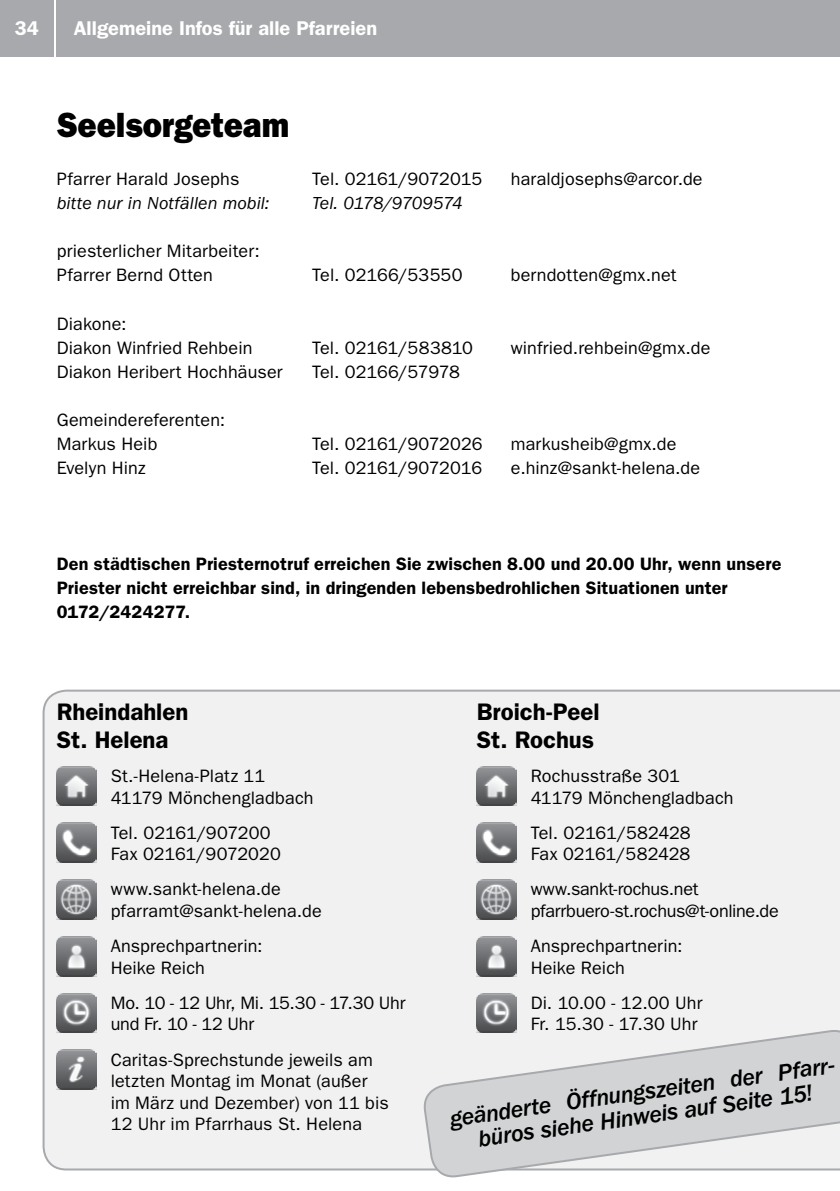
<style>
.page{position:relative;width:840px;height:1191px;background:#fff}
.page>*{position:absolute;margin:0;border:0;box-sizing:border-box;transform-origin:0 0}
.t1{font:800 35.2px "Franklin Gothic LT";letter-spacing:-.005em;color:#000;scale:.91 1}
.t2{font:italic 500 24px/24px "Franklin Gothic LT";color:#000;text-align:center}
.t3{font:600 24px/28.8px "Franklin Gothic LT";letter-spacing:-.005em;color:#000}
.t4{font:600 20px "Franklin Gothic LT";color:#fff}
.t5{font:18px/21.6px "Franklin Gothic LT";letter-spacing:.005em;color:#000}
.t6{font:600 18px/24px "Franklin Gothic LT";letter-spacing:.01em;color:#000}
.t7{font:18px/21.6px "Franklin Gothic LT";letter-spacing:-.015em;color:#000}
.t8{font:italic 18px "Franklin Gothic LT";color:#000}
.t9{font:italic 18px "Franklin Gothic LT";letter-spacing:-.03em;color:#000}
.t10{font:18px "Franklin Gothic LT";letter-spacing:-.02em;color:#000}
</style>
<div class="page">
<div style="left:0;top:0;width:54px;height:57px;background:#a7a9ac"></div>
<div style="left:57px;top:0;width:782px;height:57px;background:#a7a9ac"></div>
<div style="left:43px;top:689px;width:796px;height:481px;background:#f1f1f2"></div>
<img style="left:57px;top:766px;width:39px;height:40px">
<img style="left:57px;top:823px;width:39px;height:39px">
<img style="left:57px;top:879px;width:39px;height:40px">
<img style="left:57px;top:936px;width:39px;height:40px">
<img style="left:57px;top:993px;width:39px;height:39px">
<img style="left:57px;top:1049px;width:39px;height:40px">
<img style="left:476px;top:766px;width:40px;height:40px">
<img style="left:476px;top:823px;width:40px;height:39px">
<img style="left:476px;top:879px;width:40px;height:40px">
<img style="left:476px;top:936px;width:40px;height:40px">
<img style="left:476px;top:993px;width:40px;height:29px">
<svg style="left:421px;top:1022px;width:418px;height:156px"></svg>
<p class="t4" style="left:15px;top:17px;width:26px">34</p>
<p class="t4" style="left:74px;top:17px;width:305px">Allgemeine Infos für alle Pfarreien</p>
<h1 class="t1" style="left:57px;top:105px;width:257px">Seelsorgeteam</h1>
<p class="t5" style="left:57px;top:169px;width:184px">Pfarrer Harald Josephs</p>
<p class="t5" style="left:312px;top:169px;width:172px">Tel. 02161/9072015</p>
<p class="t5" style="left:510px;top:169px;width:193px">haraldjosephs@arcor.de</p>
<p class="t8" style="left:57px;top:193px;width:214px">bitte nur in Notfällen mobil:</p>
<p class="t9" style="left:312px;top:193px;width:152px">Tel. 0178/9709574</p>
<p class="t5" style="left:57px;top:239px;width:204px;line-height:24px">priesterlicher Mitarbeiter:<br>Pfarrer Bernd Otten</p>
<p class="t5" style="left:312px;top:265px;width:152px">Tel. 02166/53550</p>
<p class="t5" style="left:510px;top:265px;width:167px">berndotten@gmx.net</p>
<p class="t5" style="left:57px;top:311px;width:197px;line-height:24px">Diakone:<br>Diakon Winfried Rehbein</p>
<p class="t5" style="left:312px;top:337px;width:162px">Tel. 02161/583810</p>
<p class="t5" style="left:510px;top:337px;width:201px">winfried.rehbein@gmx.de</p>
<p class="t5" style="left:57px;top:361px;width:227px">Diakon Heribert Hochhäuser</p>
<p class="t10" style="left:312px;top:361px;width:149px">Tel. 02166/57978</p>
<p class="t5" style="left:57px;top:407px;width:170px;line-height:24px">Gemeindereferenten:<br>Markus Heib</p>
<p class="t5" style="left:312px;top:433px;width:172px">Tel. 02161/9072026</p>
<p class="t5" style="left:510px;top:433px;width:167px">markusheib@gmx.de</p>
<p class="t5" style="left:57px;top:457px;width:90px">Evelyn Hinz</p>
<p class="t5" style="left:312px;top:457px;width:171px">Tel. 02161/9072016</p>
<p class="t5" style="left:510px;top:457px;width:191px">e.hinz@sankt-helena.de</p>
<p class="t6" style="left:57px;top:551px;width:725px">Den städtischen Priesternotruf erreichen Sie zwischen 8.00 und 20.00 Uhr, wenn unsere<br>Priester nicht erreichbar sind, in dringenden lebensbedrohlichen Situationen unter<br>0172/2424277.</p>
<h2 class="t3" style="left:57px;top:697px;width:133px">Rheindahlen<br>St. Helena</h2>
<p class="t5" style="left:111px;top:765px;width:204px">St.-Helena-Platz 11<br>41179 Mönchengladbach</p>
<p class="t5" style="left:111px;top:822px;width:172px">Tel. 02161/907200<br>Fax 02161/9072020</p>
<p class="t5" style="left:111px;top:878px;width:213px">www.sankt-helena.de pfarramt@sankt-helena.de</p>
<p class="t5" style="left:111px;top:935px;width:153px">Ansprechpartnerin:<br>Heike Reich</p>
<p class="t7" style="left:111px;top:992px;width:296px">Mo. 10 - 12 Uhr, Mi. 15.30 - 17.30 Uhr und Fr. 10 - 12 Uhr</p>
<p class="t5" style="left:111px;top:1048px;width:279px">Caritas-Sprechstunde jeweils am letzten Montag im Monat (außer im März und Dezember) von 11 bis<br>12 Uhr im Pfarrhaus St. Helena</p>
<h2 class="t3" style="left:476px;top:697px;width:124px">Broich-Peel<br>St. Rochus</h2>
<p class="t5" style="left:530px;top:765px;width:204px">Rochusstraße 301<br>41179 Mönchengladbach</p>
<p class="t5" style="left:530px;top:822px;width:161px">Tel. 02161/582428<br>Fax 02161/582428</p>
<p class="t7" style="left:530px;top:878px;width:249px">www.sankt-rochus.net pfarrbuero-st.rochus@t-online.de</p>
<p class="t5" style="left:530px;top:935px;width:153px">Ansprechpartnerin:<br>Heike Reich</p>
<p class="t5" style="left:530px;top:992px;width:173px">Di. 10.00 - 12.00 Uhr<br>Fr. 15.30 - 17.30 Uhr</p>
<h2 class="t2" style="left:448px;top:1107px;width:395px;rotate:-8deg">geänderte Öffnungszeiten der Pfarr&shy;büros siehe Hinweis auf Seite 15!</h2>
</div>
